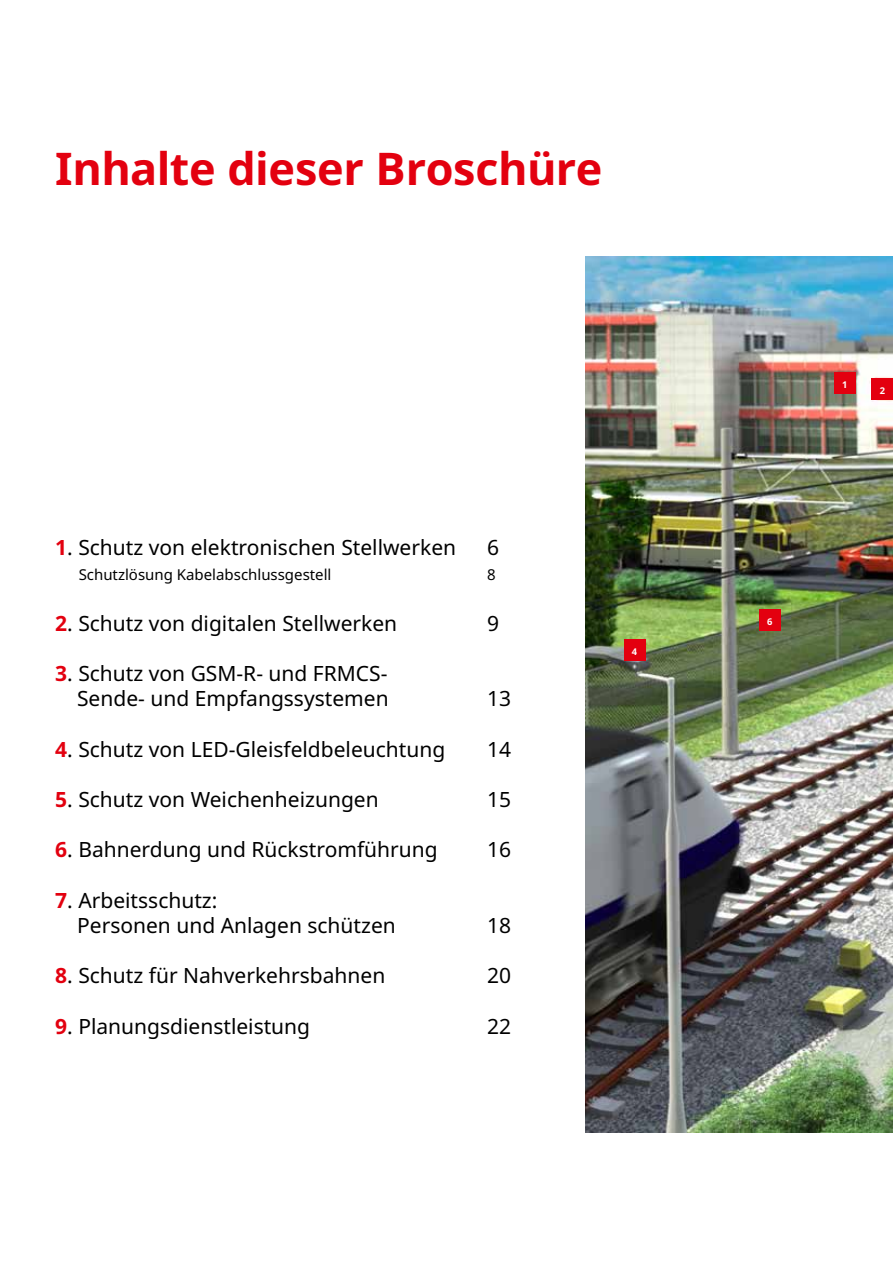
<style>
.page{position:relative;width:893px;height:1263px;background:#fff}
.page>*{position:absolute;margin:0;border:0;box-sizing:border-box;transform-origin:0 0}
.t1{font:700 45px "Noto Sans";letter-spacing:-.01em;color:#e3000f}
.t2{font:21px/25.2px "Noto Sans";color:#000;text-align:right}
.t3{font:15px "Noto Sans";color:#000}
.t4{font:700 9.3px "Noto Sans";color:#fff}
.s1{font-weight:700;color:#e3000f}
</style>
<div class="page">
<img style="left:585px;top:257px;width:308px;height:876px">
<div style="left:834px;top:372px;width:21px;height:22px;background:#e3000f"></div>
<div style="left:872px;top:378px;width:21px;height:22px;background:#e3000f"></div>
<div style="left:624px;top:639px;width:21px;height:21px;background:#e3000f"></div>
<div style="left:759px;top:609px;width:21px;height:21px;background:#e3000f"></div>
<h1 class="t1" style="left:55px;top:137px;width:549px">Inhalte dieser Broschüre</h1>
<p class="t2" style="left:55px;top:535px;width:402px"><span class="s1">1</span>. Schutz von elektronischen Stellwerken</p>
<p class="t2" style="left:487px;top:535px;width:14px">6</p>
<p class="t3" style="left:79px;top:564px;width:254px">Schutzlösung Kabelabschlussgestell</p>
<p class="t3" style="left:487px;top:564px;width:10px">8</p>
<p class="t2" style="left:55px;top:611px;width:343px"><span class="s1">2</span>. Schutz von digitalen Stellwerken</p>
<p class="t2" style="left:487px;top:611px;width:14px">9</p>
<p class="t2" style="left:55px;top:661px;width:335px"><span class="s1">3</span>. Schutz von GSM-R- und FRMCS-<br>Sende- und Empfangssystemen</p>
<p class="t2" style="left:487px;top:686px;width:26px">13</p>
<p class="t2" style="left:55px;top:737px;width:392px"><span class="s1">4</span>. Schutz von LED-Gleisfeldbeleuchtung</p>
<p class="t2" style="left:487px;top:737px;width:26px">14</p>
<p class="t2" style="left:55px;top:787px;width:325px"><span class="s1">5</span>. Schutz von Weichenheizungen</p>
<p class="t2" style="left:487px;top:787px;width:26px">15</p>
<p class="t2" style="left:55px;top:838px;width:384px"><span class="s1">6</span>. Bahnerdung und Rückstromführung</p>
<p class="t2" style="left:487px;top:838px;width:26px">16</p>
<p class="t2" style="left:77px;top:888px;width:320px;text-align:left;text-indent:-22px"><span class="s1">7</span>. Arbeitsschutz:<br>Personen und Anlagen schützen</p>
<p class="t2" style="left:487px;top:913px;width:26px">18</p>
<p class="t2" style="left:55px;top:964px;width:332px"><span class="s1">8</span>. Schutz für Nahverkehrsbahnen</p>
<p class="t2" style="left:487px;top:964px;width:26px">20</p>
<p class="t2" style="left:55px;top:1014px;width:256px"><span class="s1">9</span>. Planungsdienstleistung</p>
<p class="t2" style="left:487px;top:1014px;width:26px">22</p>
<p class="t4" style="left:632px;top:645px;width:7px">4</p>
<p class="t4" style="left:842px;top:378px;width:7px">1</p>
<p class="t4" style="left:880px;top:384px;width:7px">2</p>
<p class="t4" style="left:767px;top:615px;width:7px">6</p>
</div>
